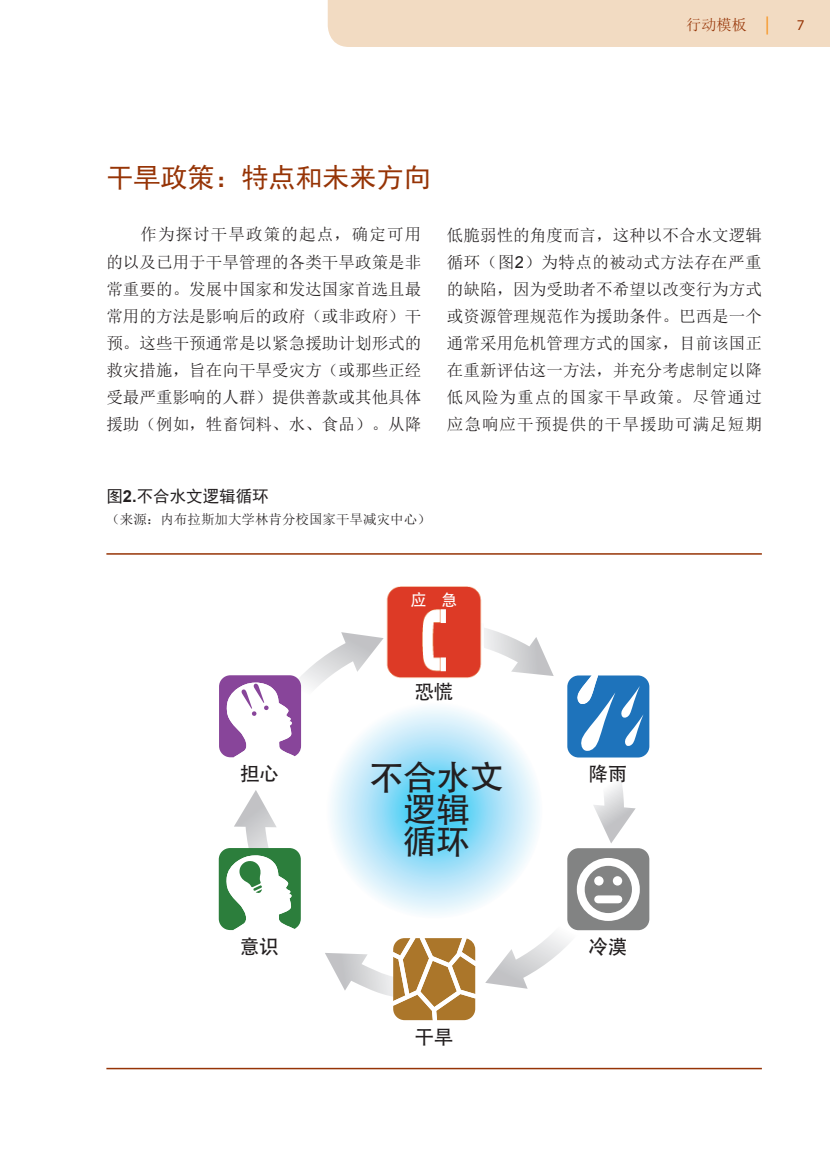
<style>
.page{position:relative;width:830px;height:1149px;background:#fff}
.page>*{position:absolute;margin:0;border:0;box-sizing:border-box;transform-origin:0 0}
.t1{font:33.9px/32.2px "Adobe Heiti Std";letter-spacing:-.015em;color:#231f20;text-align:center}
.t2{font:27px "Sim Hei";color:#963406}
.t3{font:19.5px "Adobe Heiti Std";letter-spacing:-.01em;color:#231f20}
.t4{font:16.5px/27px "Sim Sun";letter-spacing:.005em;color:#231f20;text-align:justify}
.t5{font:16.5px "Sim Hei";color:#231f20}
.t6{font:16.05px "Adobe Heiti Std";color:#fff}
.t7{font:15px "Sim Sun";color:#963406}
.t8{font:15px "Myriad Pro";color:#963406}
.t9{font:13.5px "Sim Sun";color:#231f20}
.s1{font-family:"Myriad Pro";font-size:18px;color:#f7931d}
.s2{font-family:"Arial"}
.s3{font-family:"Arial";font-weight:700}
</style>
<div class="page">
<div style="left:327px;top:0;width:502px;height:47px;background:#f2dbc2"></div>
<hr style="left:106px;top:553px;width:655px;height:1px;background:#963406">
<hr style="left:106px;top:1067px;width:655px;height:1px;background:#963406">
<img style="left:386px;top:586px;width:96px;height:33px">
<div style="left:394px;top:591px;width:81px;height:14px;background:#dd3a26"></div>
<svg style="left:219px;top:619px;width:430px;height:400px"></svg>
<p class="t7" style="left:685px;top:17px;width:85px">行动模板 <span class="s1">|</span></p>
<p class="t8" style="left:796px;top:15px;width:9px">7</p>
<h2 class="t2" style="left:106px;top:163px;width:325px">干旱政策：特点和未来方向</h2>
<p class="t4" style="left:106px;top:221px;width:316px;text-indent:34px">作为探讨干旱政策的起点，确定可用的以及已用于干旱管理的各类干旱政策是非常重要的。发展中国家和发达国家首选且最常用的方法是影响后的政府（或非政府）干预。这些干预通常是以紧急援助计划形式的救灾措施，旨在向干旱受灾方（或那些正经受最严重影响的人群）提供善款或其他具体援助（例如，牲畜饲料、水、食品）。从降</p>
<p class="t4" style="left:446px;top:221px;width:316px">低脆弱性的角度而言，这种以不合水文逻辑循环（图<span class="s2">2</span>）为特点的被动式方法存在严重的缺陷，因为受助者不希望以改变行为方式或资源管理规范作为援助条件。巴西是一个通常采用危机管理方式的国家，目前该国正在重新评估这一方法，并充分考虑制定以降低风险为重点的国家干旱政策。尽管通过应急响应干预提供的干旱援助可满足短期</p>
<p class="t5" style="left:106px;top:487px;width:164px">图<span class="s3">2.</span>不合水文逻辑循环</p>
<p class="t9" style="left:106px;top:512px;width:325px">（来源：内布拉斯加大学林肯分校国家干旱减灾中心）</p>
<p class="t6" style="left:410px;top:590px;width:48px">应 急</p>
<p class="t3" style="left:414px;top:679px;width:40px">恐慌</p>
<p class="t3" style="left:240px;top:762px;width:40px">担心</p>
<h1 class="t1" style="left:369px;top:761px;width:136px">不合水文逻辑<br>循环</h1>
<p class="t3" style="left:588px;top:762px;width:40px">降雨</p>
<p class="t3" style="left:240px;top:934px;width:40px">意识</p>
<p class="t3" style="left:588px;top:935px;width:40px">冷漠</p>
<p class="t3" style="left:414px;top:1024px;width:40px">干旱</p>
</div>
